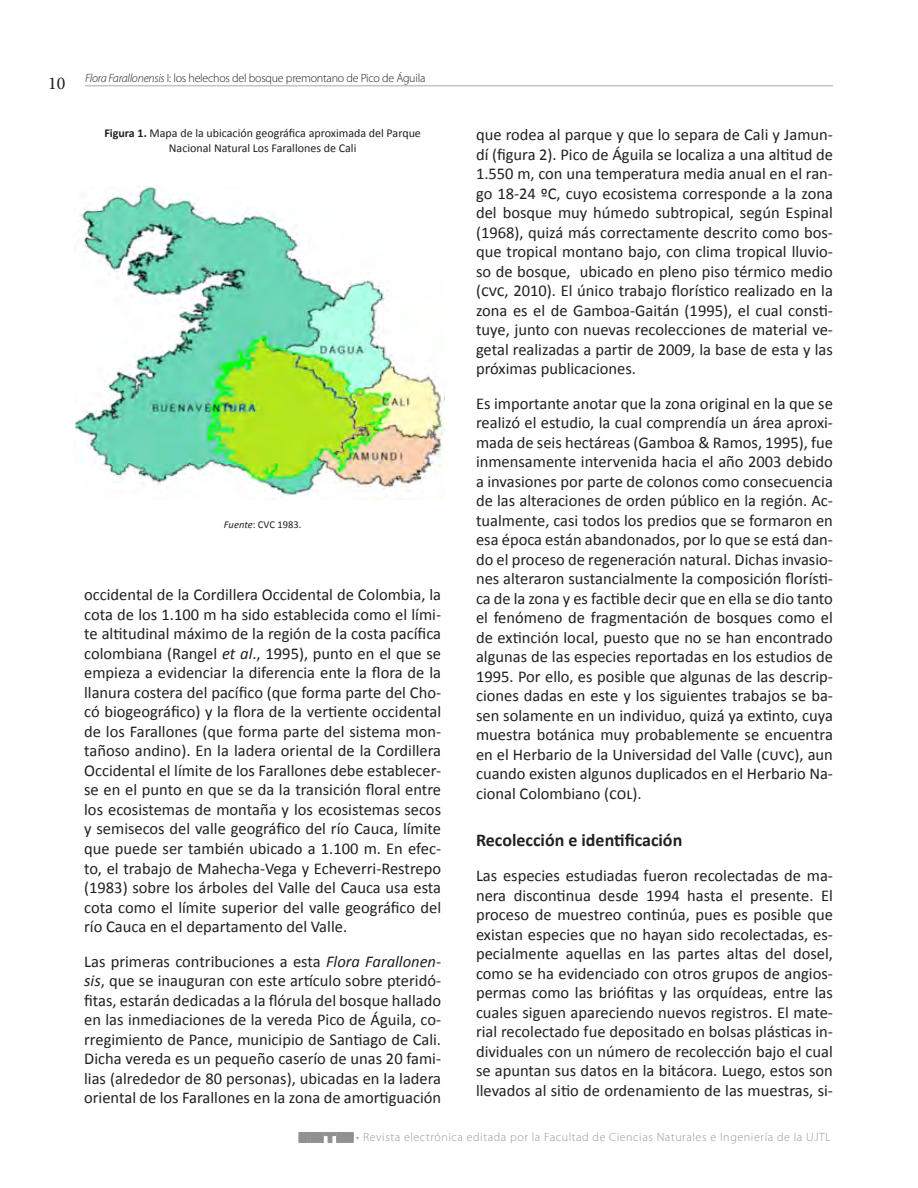
<style>
.page{position:relative;width:918px;height:1188px;background:#fff}
.page>*{position:absolute;margin:0;border:0;box-sizing:border-box;transform-origin:0 0}
.SUBTITULO_Dos{font:700 18px "Calibri";color:#231f20}
.t1{font:18px "Minion Pro";color:#231f20}
.TEXTO_ESPAÑOL{font:16.5px/19.5px "Calibri";color:#231f20;text-align:justify}
.FIGURAS{font:12px/15px "Calibri";color:#231f20;text-align:center}
.t2{font:300 12px "Myriad Pro";letter-spacing:.05em;color:#939598}
.t3{font:300 12px "Myriad Pro";letter-spacing:-.02em;color:#231f20}
.FIGURAS-2{font:10.5px "Calibri";color:#231f20}
.s1{font-style:italic}
.s2{font-weight:700}
</style>
<div class="page">
<hr style="left:85px;top:85px;width:748px;height:1px;background:#a8a9ad">
<svg style="left:299px;top:1132px;width:54px;height:11px"></svg>
<img style="left:74px;top:186px;width:371px;height:313px">
<p class="t1" style="left:48px;top:71px;width:19px">10</p>
<p class="t3" style="left:85px;top:70px;width:342px"><span class="s1">Flora Farallonensis</span> I: los helechos del bosque premontano de Pico de Águila</p>
<p class="FIGURAS" style="left:104px;top:125px;width:318px"><span class="s2">Figura 1.</span> Mapa de la ubicación geográfica aproximada del Parque<br>Nacional Natural Los Farallones de Cali</p>
<p class="FIGURAS-2" style="left:224px;top:517px;width:79px"><span class="s1">Fuente</span>: CVC 1983.</p>
<p class="TEXTO_ESPAÑOL" style="left:84px;top:585px;width:358px">occidental de la Cordillera Occidental de Colombia, la cota de los 1.100 m ha sido establecida como el lími&shy;te altitudinal máximo de la región de la costa pacífica colombiana (Rangel <span class="s1">et al</span>., 1995), punto en el que se empieza a evidenciar la diferencia ente la flora de la llanura costera del pacífico (que forma parte del Cho&shy;có biogeográfico) y la flora de la vertiente occidental de los Farallones (que forma parte del sistema mon&shy;tañoso andino). En la ladera oriental de la Cordillera Occidental el límite de los Farallones debe establecer&shy;se en el punto en que se da la transición floral entre los ecosistemas de montaña y los ecosistemas secos y semisecos del valle geográfico del río Cauca, límite que puede ser también ubicado a 1.100 m. En efec&shy;to, el trabajo de Mahecha-Vega y Echeverri-Restrepo (1983) sobre los árboles del Valle del Cauca usa esta cota como el límite superior del valle geográfico del río Cauca en el departamento del Valle.</p>
<p class="TEXTO_ESPAÑOL" style="left:84px;top:951px;width:358px">Las primeras contribuciones a esta <span class="s1">Flora Farallonen&shy;sis</span>, que se inauguran con este artículo sobre pteridó&shy;fitas, estarán dedicadas a la flórula del bosque hallado en las inmediaciones de la vereda Pico de Águila, co&shy;rregimiento de Pance, municipio de Santiago de Cali.<br>Dicha vereda es un pequeño caserío de unas 20 fami&shy;lias (alrededor de 80 personas), ubicadas en la ladera oriental de los Farallones en la zona de amortiguación</p>
<p class="TEXTO_ESPAÑOL" style="left:476px;top:125px;width:358px">que rodea al parque y que lo separa de Cali y Jamun&shy;dí (figura 2). Pico de Águila se localiza a una altitud de 1.550 m, con una temperatura media anual en el ran&shy;go 18-24 ºC, cuyo ecosistema corresponde a la zona del bosque muy húmedo subtropical, según Espinal (1968), quizá más correctamente descrito como bos&shy;que tropical montano bajo, con clima tropical lluvio&shy;so de bosque, ubicado en pleno piso térmico medio (cvc, 2010). El único trabajo florístico realizado en la zona es el de Gamboa-Gaitán (1995), el cual consti&shy;tuye, junto con nuevas recolecciones de material ve&shy;getal realizadas a partir de 2009, la base de esta y las próximas publicaciones.</p>
<p class="TEXTO_ESPAÑOL" style="left:476px;top:393px;width:358px">Es importante anotar que la zona original en la que se realizó el estudio, la cual comprendía un área aproxi&shy;mada de seis hectáreas (Gamboa &amp; Ramos, 1995), fue inmensamente intervenida hacia el año 2003 debido a invasiones por parte de colonos como consecuencia de las alteraciones de orden público en la región. Ac&shy;tualmente, casi todos los predios que se formaron en esa época están abandonados, por lo que se está dan&shy;do el proceso de regeneración natural. Dichas invasio&shy;nes alteraron sustancialmente la composición florísti&shy;ca de la zona y es factible decir que en ella se dio tanto el fenómeno de fragmentación de bosques como el de extinción local, puesto que no se han encontrado algunas de las especies reportadas en los estudios de 1995. Por ello, es posible que algunas de las descrip&shy;ciones dadas en este y los siguientes trabajos se ba&shy;sen solamente en un individuo, quizá ya extinto, cuya muestra botánica muy probablemente se encuentra en el Herbario de la Universidad del Valle (cuvc), aun cuando existen algunos duplicados en el Herbario Na&shy;cional Colombiano (col).</p>
<p class="SUBTITULO_Dos" style="left:476px;top:828px;width:208px">Recolección e identificación</p>
<p class="TEXTO_ESPAÑOL" style="left:476px;top:866px;width:358px">Las especies estudiadas fueron recolectadas de ma&shy;nera discontinua desde 1994 hasta el presente. El proceso de muestreo continúa, pues es posible que existan especies que no hayan sido recolectadas, es&shy;pecialmente aquellas en las partes altas del dosel, como se ha evidenciado con otros grupos de angios&shy;permas como las briófitas y las orquídeas, entre las cuales siguen apareciendo nuevos registros. El mate&shy;rial recolectado fue depositado en bolsas plásticas in&shy;dividuales con un número de recolección bajo el cual se apuntan sus datos en la bitácora. Luego, estos son llevados al sitio de ordenamiento de las muestras, si-</p>
<p class="t2" style="left:356px;top:1130px;width:476px">• Revista electrónica editada por la Facultad de Ciencias Naturales e Ingeniería de la UJTL</p>
</div>
